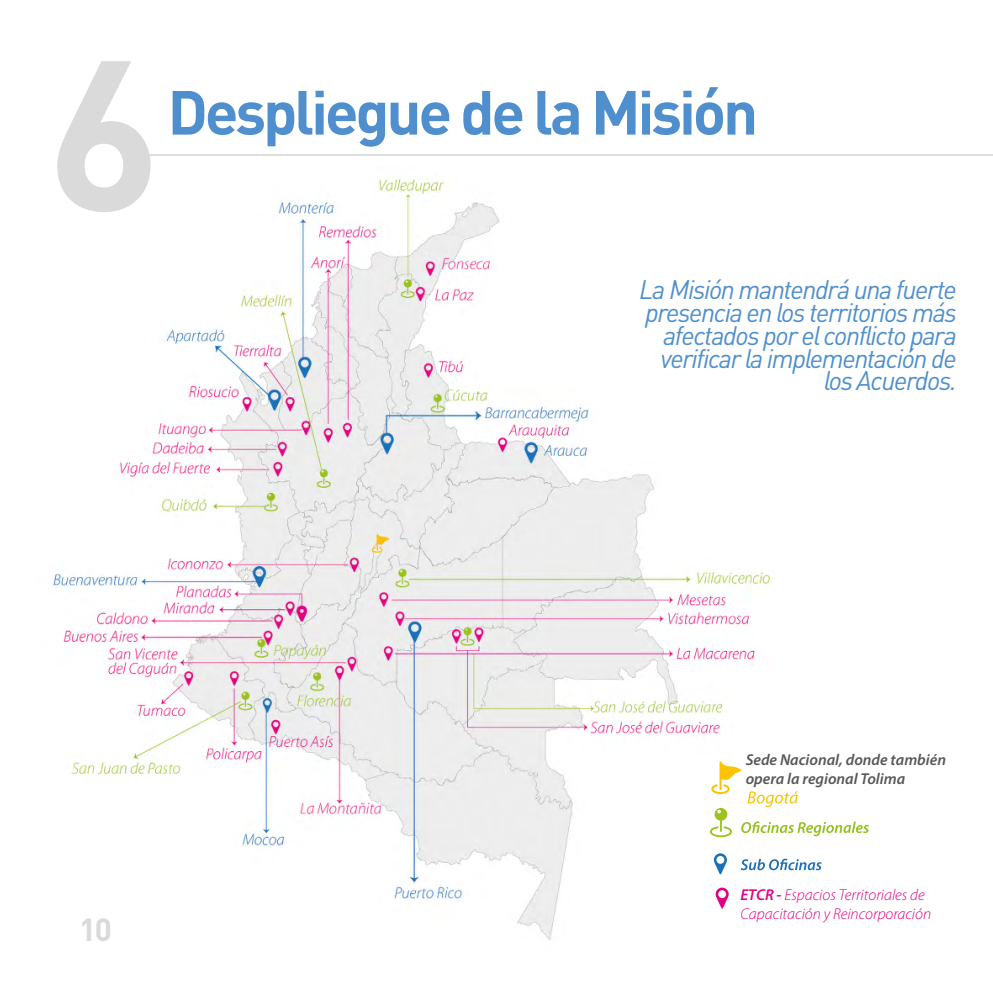
<style>
.page{position:relative;width:993px;height:993px;background:#fff}
.page>*{position:absolute;margin:0;border:0;box-sizing:border-box;transform-origin:0 0}
.t1{font:700 210px "DIN Pro";color:#dadada}
.t2{font:700 61.25px "DIN Pro";letter-spacing:-.05em;color:#4f8fcd}
.t3{font:700 31.5px "DIN Pro";color:#dadada}
.t4{font:italic 26.43px/22.8px "DIN Pro";letter-spacing:-.05em;color:#4f8fcd;text-align:right}
.t5{font:italic 300 15.75px/18.9px "Myriad Pro";color:#e30080}
.t6{font:italic 600 15.75px/18.9px "Myriad Pro";color:#575756}
.s1{font-weight:600}
</style>
<div class="page">
<img style="left:53px;top:178px;width:816px;height:763px">
<hr style="left:149px;top:154px;width:843px;height:2px;background:#dadada">
<svg style="left:711px;top:761px;width:30px;height:32px"></svg>
<svg style="left:709px;top:807px;width:22px;height:29px"></svg>
<svg style="left:715px;top:887px;width:13px;height:21px"></svg>
<svg style="left:713px;top:853px;width:13px;height:21px"></svg>
<svg style="left:747px;top:791px;width:50px;height:15px"></svg>
<svg style="left:740px;top:858px;width:81px;height:11px"></svg>
<svg style="left:741px;top:821px;width:127px;height:14px"></svg>
<h1 class="t1" style="left:47px;top:-40px;width:116px">6</h1>
<h2 class="t2" style="left:167px;top:61px;width:592px">Despliegue de la Misión</h2>
<p class="t4" style="left:639px;top:275px;width:319px">La Misión mantendrá una fuerte presencia en los territorios más afectados por el conflicto para verificar la implementación de los Acuerdos.</p>
<p class="t3" style="left:79px;top:903px;width:34px">10</p>
<p class="t6" style="left:745px;top:749px;width:202px">Sede Nacional, donde también opera la regional Tolima</p>
<p class="t5" style="left:740px;top:885px;width:192px"><span class="s1">ETCR -</span> Espacios Territoriales de<br>Capacitación y Reincorporación</p>
</div>
